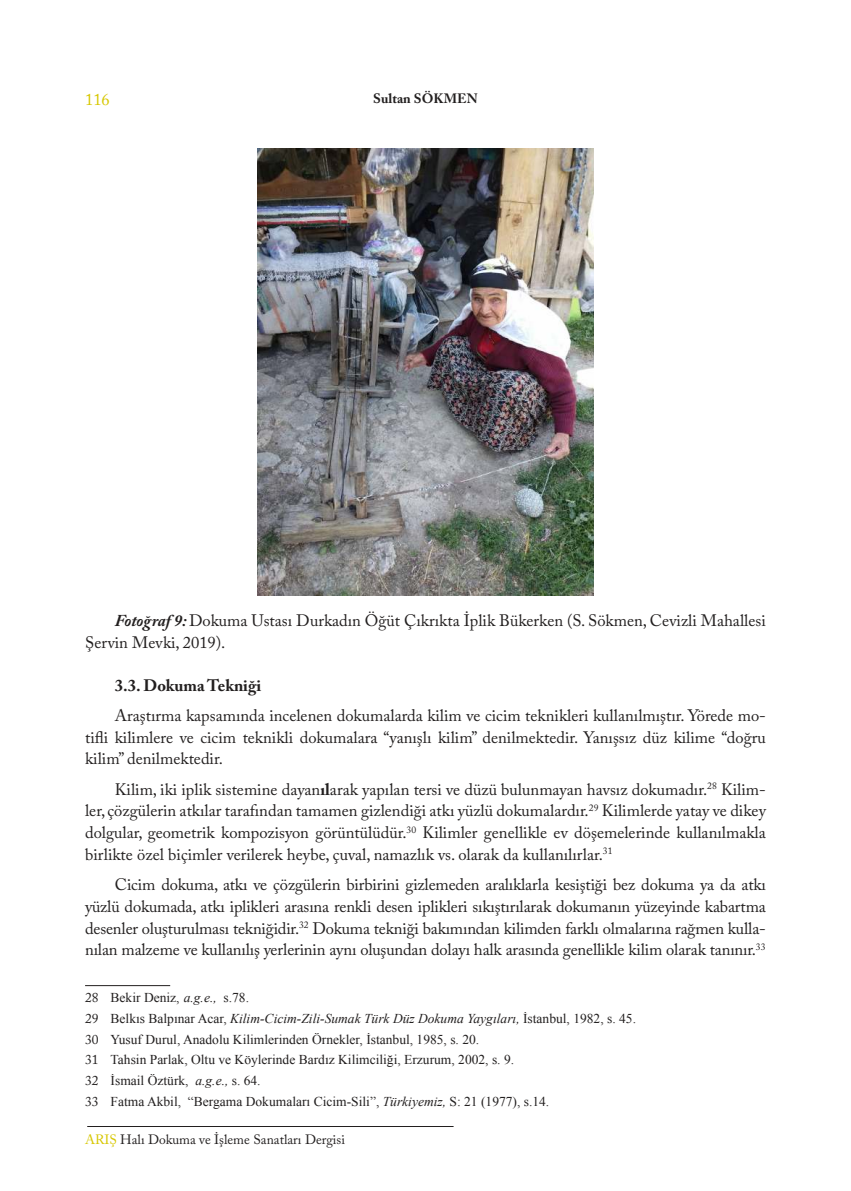
<style>
.page{position:relative;width:851px;height:1191px;background:#fff}
.page>*{position:absolute;margin:0;border:0;box-sizing:border-box;transform-origin:0 0}
.t1{font:16.5px/21.8px "Adobe Caslon Pro";color:#221f1f;text-align:justify}
.t2{font:700 16.5px "Adobe Caslon Pro";color:#221f1f}
.t3{font:16.5px "Adobe Caslon Pro";color:#d7c700}
.t4{font:13.5px/20.7px "Times New Roman";color:#221f1f}
.t5{font:13.5px "Adobe Caslon Pro";color:#221f1f}
.t6{font:700 13.5px "Adobe Caslon Pro";letter-spacing:.005em;color:#221f1f}
.s1{font-weight:700;font-style:italic}
.s2{font-weight:700}
.s3{font-family:"Adobe Caslon Pro"}
.s4{font-style:italic}
.s5{color:#d7c700}
</style>
<div class="page">
<hr style="left:87px;top:1126px;width:366px;height:1px;background:#221f1f">
<img style="left:258px;top:149px;width:335px;height:446px">
<hr style="left:85px;top:985px;width:85px;height:1px;background:#221f1f">
<p class="t3" style="left:85px;top:90px;width:26px">116</p>
<p class="t6" style="left:373px;top:91px;width:106px">Sultan SÖKMEN</p>
<p class="t1" style="left:85px;top:610px;width:682px;text-indent:30px"><span class="s1">Fotoğraf 9:</span> Dokuma Ustası Durkadın Öğüt Çıkrıkta İplik Bükerken (S. Sökmen, Cevizli Mahallesi<br>Şervin Mevki, 2019).</p>
<p class="t2" style="left:115px;top:675px;width:148px">3.3. Dokuma Tekniği</p>
<p class="t1" style="left:85px;top:705px;width:682px;text-indent:30px">Araştırma kapsamında incelenen dokumalarda kilim ve cicim teknikleri kullanılmıştır. Yörede mo&shy;tifli kilimlere ve cicim teknikli dokumalara “yanışlı kilim” denilmektedir. Yanışsız düz kilime “doğru kilim” denilmektedir.</p>
<p class="t1" style="left:85px;top:778px;width:682px;text-indent:30px">Kilim, iki iplik sistemine dayan<span class="s2">ıl</span>arak yapılan tersi ve düzü bulunmayan havsız dokumadır.<sup>28</sup> Kilim&shy;ler, çözgülerin atkılar tarafından tamamen gizlendiği atkı yüzlü dokumalardır.<sup>29</sup> Kilimlerde yatay ve dikey dolgular, geometrik kompozisyon görüntülüdür.<sup>30</sup> Kilimler genellikle ev döşemelerinde kullanılmakla birlikte özel biçimler verilerek heybe, çuval, namazlık vs. olarak da kullanılırlar.<sup>31</sup></p>
<p class="t1" style="left:85px;top:874px;width:682px;text-indent:30px">Cicim dokuma, atkı ve çözgülerin birbirini gizlemeden aralıklarla kesiştiği bez dokuma ya da atkı yüzlü dokumada, atkı iplikleri arasına renkli desen iplikleri sıkıştırılarak dokumanın yüzeyinde kabartma desenler oluşturulması tekniğidir.<sup>32</sup> Dokuma tekniği bakımından kilimden farklı olmalarına rağmen kulla&shy;nılan malzeme ve kullanılış yerlerinin aynı oluşundan dolayı halk arasında genellikle kilim olarak tanınır.<sup>33</sup></p>
<p class="t4" style="left:85px;top:987px;width:552px"><span class="s3">28</span> Bekir Deniz, <span class="s4">a.g.e.,</span> s.78.<br><span class="s3">29</span> Belkıs Balpınar Acar, <span class="s4">Kilim-Cicim-Zili-Sumak Türk Düz Dokuma Yaygıları,</span> İstanbul, 1982, s. 45.<br><span class="s3">30</span> Yusuf Durul, Anadolu Kilimlerinden Örnekler, İstanbul, 1985, s. 20.<br><span class="s3">31</span> Tahsin Parlak, Oltu ve Köylerinde Bardız Kilimciliği, Erzurum, 2002, s. 9.<br><span class="s3">32</span> İsmail Öztürk, <span class="s4">a.g.e.,</span> s. 64.<br><span class="s3">33</span> Fatma Akbil, “Bergama Dokumaları Cicim-Sili”, <span class="s4">Türkiyemiz,</span> S: 21 (1977), s.14.</p>
<p class="t5" style="left:85px;top:1131px;width:261px"><span class="s5">ARIŞ</span> Halı Dokuma ve İşleme Sanatları Dergisi</p>
</div>
